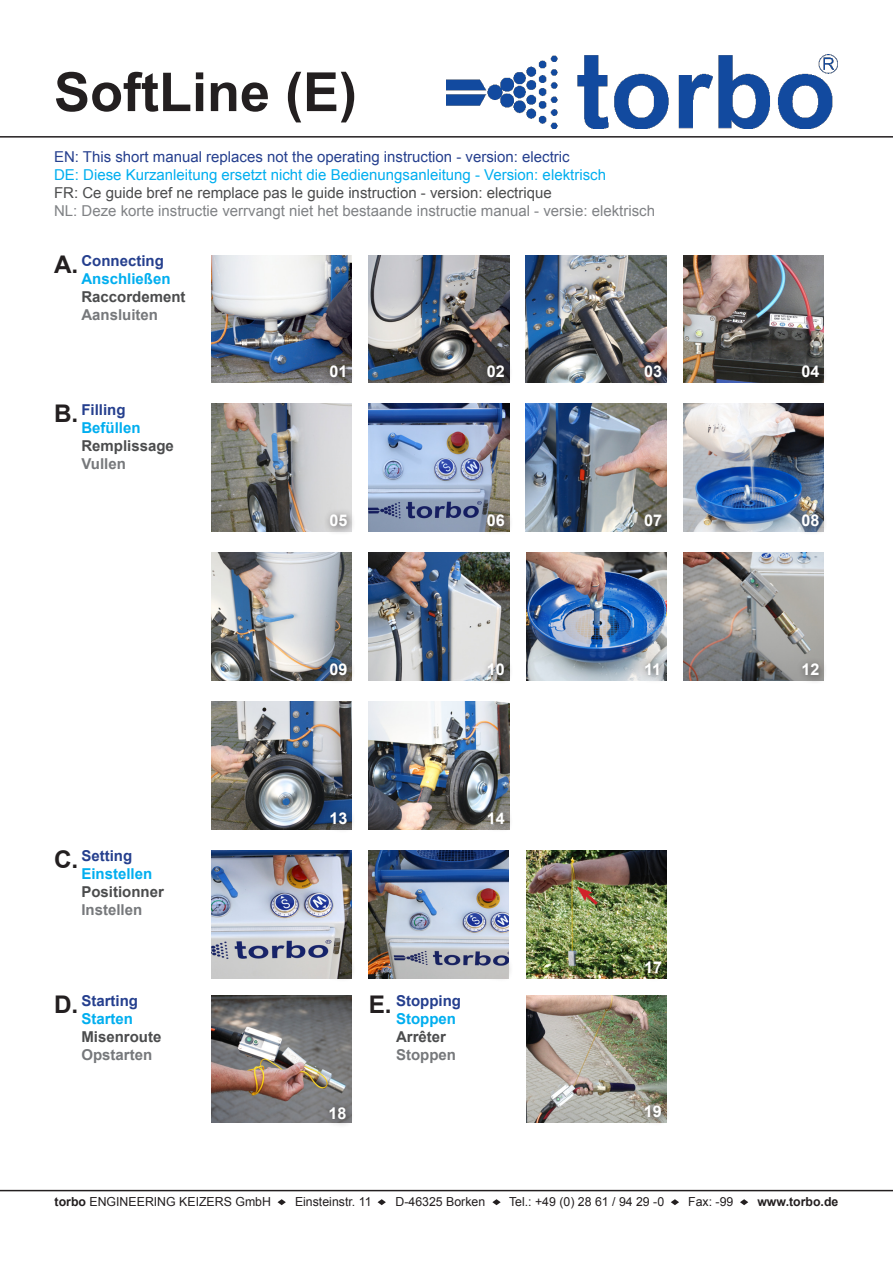
<style>
.page{position:relative;width:893px;height:1263px;background:#fff}
.page>*{position:absolute;margin:0;border:0;box-sizing:border-box;transform-origin:0 0}
.t1{font:700 54px "Arial";color:#231f20}
.t2{font:700 24.3px "Arial";color:#231f20}
.t3{font:700 16.2px "Arial";color:#fff}
.t4{font:15px "Arial";color:#808285}
.t5{font:15px "Arial";color:#00aeef}
.t6{font:15px "Arial";color:#253f8e}
.t7{font:15px "Arial";color:#4b4c4d}
.t8{font:700 15px "Arial";color:#4b4c4d}
.t9{font:700 15px "Arial";color:#00aeef}
.t10{font:700 15px "Arial";color:#76787b}
.t11{font:700 15px "Arial";color:#253f8e}
.t12{font:12.45px "Arial";color:#231f20}
.t13{font:700 12.45px "Arial";color:#231f20}
.s1{font-weight:700}
</style>
<div class="page">
<hr style="left:0;top:1190px;width:893px;height:1px;background:#231f20">
<svg style="left:278px;top:1199px;width:8px;height:6px"></svg>
<svg style="left:378px;top:1199px;width:8px;height:6px"></svg>
<svg style="left:492px;top:1199px;width:9px;height:6px"></svg>
<svg style="left:740px;top:1199px;width:8px;height:6px"></svg>
<svg style="left:671px;top:1199px;width:8px;height:6px"></svg>
<img style="left:446px;top:54px;width:392px;height:75px">
<hr style="left:0;top:136px;width:893px;height:2px;background:#231f20">
<img style="left:683px;top:255px;width:141px;height:128px">
<img style="left:211px;top:255px;width:141px;height:128px">
<img style="left:369px;top:255px;width:140px;height:128px">
<img style="left:526px;top:255px;width:140px;height:128px">
<div style="left:323px;top:359px;width:31px;height:27px;background:#231f20;opacity:.75"></div>
<div style="left:481px;top:359px;width:32px;height:27px;background:#231f20;opacity:.75"></div>
<div style="left:638px;top:359px;width:32px;height:27px;background:#231f20;opacity:.75"></div>
<div style="left:795px;top:359px;width:33px;height:27px;background:#231f20;opacity:.75"></div>
<img style="left:683px;top:404px;width:141px;height:127px">
<img style="left:211px;top:404px;width:141px;height:127px">
<img style="left:369px;top:404px;width:140px;height:127px">
<img style="left:526px;top:404px;width:140px;height:127px">
<div style="left:323px;top:508px;width:33px;height:27px;background:#231f20;opacity:.75"></div>
<div style="left:481px;top:508px;width:32px;height:27px;background:#231f20;opacity:.75"></div>
<div style="left:638px;top:508px;width:32px;height:27px;background:#231f20;opacity:.75"></div>
<div style="left:795px;top:508px;width:32px;height:27px;background:#231f20;opacity:.75"></div>
<img style="left:211px;top:553px;width:141px;height:127px">
<div style="left:323px;top:657px;width:32px;height:27px;background:#231f20;opacity:.75"></div>
<img style="left:526px;top:553px;width:140px;height:127px">
<img style="left:683px;top:553px;width:141px;height:127px">
<img style="left:369px;top:553px;width:140px;height:127px">
<div style="left:481px;top:657px;width:32px;height:27px;background:#231f20;opacity:.75"></div>
<div style="left:639px;top:657px;width:29px;height:27px;background:#231f20;opacity:.75"></div>
<div style="left:796px;top:657px;width:31px;height:27px;background:#231f20;opacity:.75"></div>
<img style="left:211px;top:702px;width:141px;height:127px">
<img style="left:369px;top:702px;width:140px;height:127px">
<div style="left:324px;top:805px;width:31px;height:27px;background:#231f20;opacity:.75"></div>
<div style="left:481px;top:805px;width:32px;height:27px;background:#231f20;opacity:.75"></div>
<img style="left:526px;top:850px;width:140px;height:128px">
<div style="left:324px;top:954px;width:32px;height:28px;background:#231f20;opacity:.75"></div>
<div style="left:481px;top:954px;width:32px;height:27px;background:#231f20;opacity:.75"></div>
<img style="left:211px;top:995px;width:141px;height:128px">
<div style="left:323px;top:1100px;width:31px;height:27px;background:#231f20;opacity:.75"></div>
<div style="left:639px;top:954px;width:31px;height:28px;background:#231f20;opacity:.75"></div>
<img style="left:526px;top:995px;width:140px;height:128px">
<div style="left:638px;top:1098px;width:32px;height:27px;background:#231f20;opacity:.75"></div>
<svg style="left:577px;top:887px;width:24px;height:21px"></svg>
<img style="left:211px;top:850px;width:141px;height:128px">
<img style="left:369px;top:850px;width:140px;height:128px">
<p class="t1" style="left:54px;top:56px;width:304px">SoftLine (E)</p>
<p class="t6" style="left:54px;top:147px;width:517px">EN: This short manual replaces not the operating instruction - version: electric</p>
<p class="t5" style="left:54px;top:165px;width:553px">DE: Diese Kurzanleitung ersetzt nicht die Bedienungsanleitung - Version: elektrisch</p>
<p class="t7" style="left:54px;top:183px;width:499px">FR: Ce guide bref ne remplace pas le guide instruction - version: electrique</p>
<p class="t4" style="left:54px;top:201px;width:603px">NL: Deze korte instructie verrvangt niet het bestaande instructie manual - versie: elektrisch</p>
<p class="t2" style="left:54px;top:248px;width:26px">A.</p>
<p class="t11" style="left:81px;top:251px;width:84px">Connecting</p>
<p class="t9" style="left:81px;top:269px;width:91px">Anschließen</p>
<p class="t8" style="left:81px;top:287px;width:106px">Raccordement</p>
<p class="t10" style="left:81px;top:305px;width:78px">Aansluiten</p>
<p class="t2" style="left:54px;top:397px;width:26px">B.</p>
<p class="t11" style="left:81px;top:400px;width:46px">Filling</p>
<p class="t9" style="left:81px;top:418px;width:61px">Befüllen</p>
<p class="t8" style="left:81px;top:436px;width:94px">Remplissage</p>
<p class="t10" style="left:81px;top:454px;width:46px">Vullen</p>
<p class="t2" style="left:54px;top:843px;width:26px">C.</p>
<p class="t11" style="left:81px;top:846px;width:52px">Setting</p>
<p class="t9" style="left:81px;top:864px;width:72px">Einstellen</p>
<p class="t8" style="left:81px;top:882px;width:84px">Positionner</p>
<p class="t10" style="left:81px;top:900px;width:62px">Instellen</p>
<p class="t2" style="left:54px;top:988px;width:26px">D.</p>
<p class="t11" style="left:81px;top:991px;width:58px">Starting</p>
<p class="t9" style="left:81px;top:1009px;width:53px">Starten</p>
<p class="t8" style="left:81px;top:1027px;width:82px">Misenroute</p>
<p class="t10" style="left:81px;top:1045px;width:72px">Opstarten</p>
<p class="t3" style="left:330px;top:361px;width:19px">01</p>
<p class="t3" style="left:487px;top:361px;width:19px">02</p>
<p class="t3" style="left:644px;top:361px;width:19px">03</p>
<p class="t3" style="left:801px;top:361px;width:19px">04</p>
<p class="t3" style="left:330px;top:510px;width:19px">05</p>
<p class="t3" style="left:487px;top:510px;width:19px">06</p>
<p class="t3" style="left:644px;top:510px;width:19px">07</p>
<p class="t3" style="left:801px;top:510px;width:19px">08</p>
<p class="t3" style="left:330px;top:658px;width:19px">09</p>
<p class="t3" style="left:487px;top:658px;width:19px">10</p>
<p class="t3" style="left:644px;top:658px;width:19px">11</p>
<p class="t3" style="left:801px;top:658px;width:19px">12</p>
<p class="t3" style="left:330px;top:807px;width:19px">13</p>
<p class="t3" style="left:487px;top:807px;width:19px">14</p>
<p class="t3" style="left:328px;top:1102px;width:19px">18</p>
<p class="t2" style="left:369px;top:988px;width:24px">E.</p>
<p class="t11" style="left:396px;top:991px;width:66px">Stopping</p>
<p class="t9" style="left:396px;top:1009px;width:62px">Stoppen</p>
<p class="t8" style="left:396px;top:1027px;width:52px">Arrêter</p>
<p class="t10" style="left:396px;top:1045px;width:62px">Stoppen</p>
<p class="t3" style="left:644px;top:956px;width:19px">17</p>
<p class="t3" style="left:644px;top:1100px;width:19px">19</p>
<p class="t12" style="left:55px;top:1194px;width:218px"><span class="s1">torbo</span> ENGINEERING KEIZERS GmbH</p>
<p class="t12" style="left:295px;top:1194px;width:78px">Einsteinstr. 11</p>
<p class="t12" style="left:395px;top:1194px;width:91px">D-46325 Borken</p>
<p class="t12" style="left:509px;top:1194px;width:157px">Tel.: +49 (0) 28 61 / 94 29 -0</p>
<p class="t12" style="left:688px;top:1194px;width:47px">Fax: -99</p>
<p class="t13" style="left:757px;top:1193px;width:83px">www.torbo.de</p>
</div>
